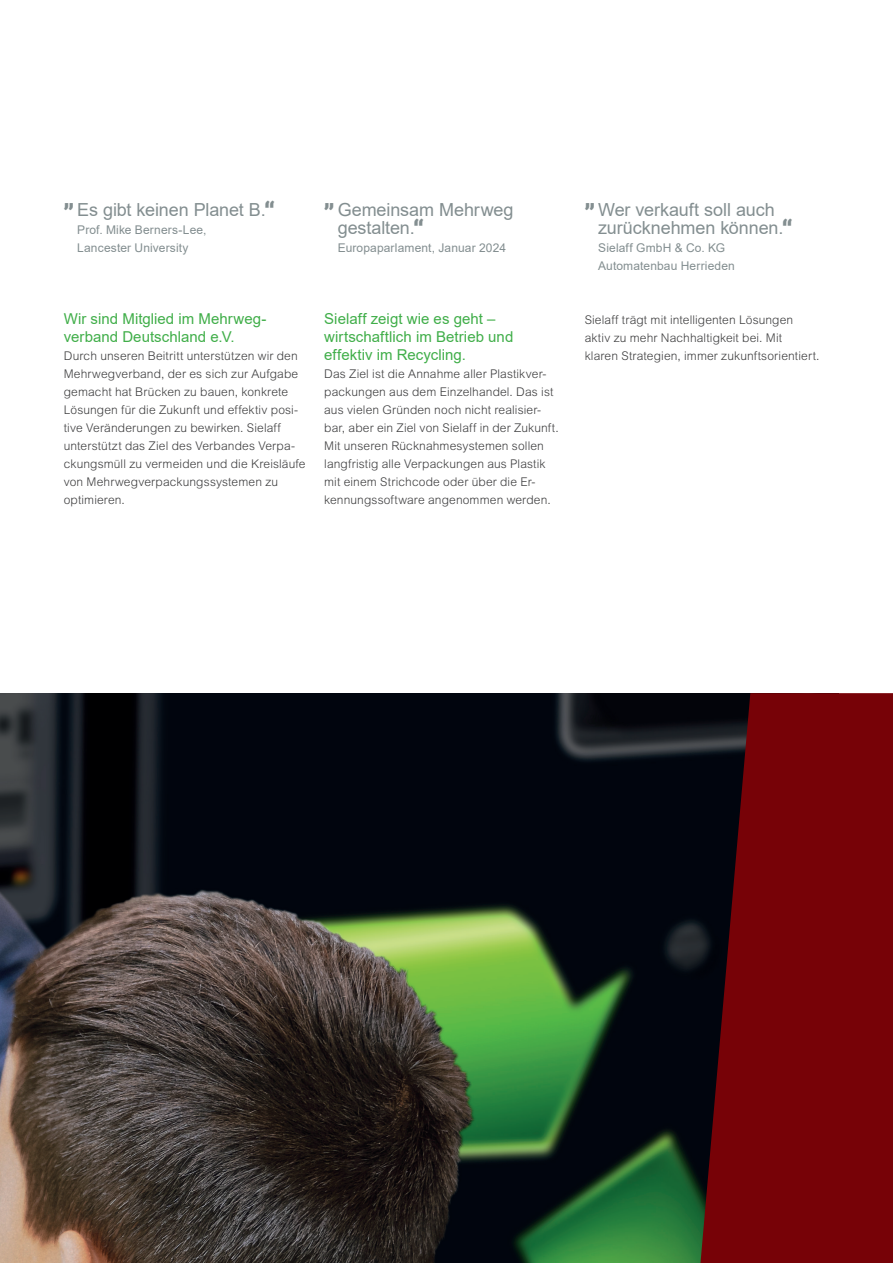
<style>
.page{position:relative;width:893px;height:1263px;background:#fff}
.page>*{position:absolute;margin:0;border:0;box-sizing:border-box;transform-origin:0 0}
.t1{font:18px/18px "Arial";letter-spacing:-.005em;color:#838e90}
.t2{font:15px/18px "Arial";letter-spacing:.005em;color:#40ae49}
.t3{font:300 12px/18px "Arial MT Pro";letter-spacing:.01em;color:#3e3e3f}
.t4{font:12px/18px "Arial";letter-spacing:.01em;color:#838e90}
.s1{font-family:"Super Grotesk Pro";font-weight:700;font-stretch:condensed}
</style>
<div class="page">
<img style="left:0;top:693px;width:700px;height:570px">
<svg style="left:700px;top:693px;width:193px;height:570px;background:#680308"></svg>
<h1 class="t1" style="left:64px;top:201px;width:212px"><span class="s1">”</span> Es gibt keinen Planet B.<span class="s1">“</span></h1>
<p class="t4" style="left:77px;top:221px;width:131px">Prof. Mike Berners-Lee,<br>Lancester University</p>
<h1 class="t1" style="left:338px;top:201px;width:177px;text-indent:-14px"><span class="s1">”</span> Gemeinsam Mehrweg gestalten.<span class="s1">“</span></h1>
<p class="t4" style="left:338px;top:239px;width:170px">Europaparlament, Januar 2024</p>
<p class="t2" style="left:64px;top:310px;width:204px">Wir sind Mitglied im Mehrweg&shy;verband Deutschland e.V.</p>
<p class="t3" style="left:64px;top:347px;width:243px">Durch unseren Beitritt unterstützen wir den Mehrwegverband, der es sich zur Aufgabe gemacht hat Brücken zu bauen, konkrete Lösungen für die Zukunft und effektiv posi&shy;tive Veränderungen zu bewirken. Sielaff unterstützt das Ziel des Verbandes Verpa&shy;ckungsmüll zu vermeiden und die Kreisläufe von Mehrwegverpackungssystemen zu optimieren.</p>
<p class="t2" style="left:324px;top:310px;width:191px">Sielaff zeigt wie es geht – wirtschaftlich im Betrieb und effektiv im Recycling.</p>
<p class="t3" style="left:324px;top:365px;width:236px">Das Ziel ist die Annahme aller Plastikver&shy;packungen aus dem Einzelhandel. Das ist aus vielen Gründen noch nicht realisier&shy;bar, aber ein Ziel von Sielaff in der Zukunft.<br>Mit unseren Rücknahmesystemen sollen langfristig alle Verpackungen aus Plastik mit einem Strichcode oder über die Er&shy;kennungssoftware angenommen werden.</p>
<h1 class="t1" style="left:598px;top:201px;width:196px;text-indent:-14px"><span class="s1">”</span> Wer verkauft soll auch zurücknehmen können.<span class="s1">“</span></h1>
<p class="t4" style="left:598px;top:239px;width:138px">Sielaff GmbH &amp; Co. KG<br>Automatenbau Herrieden</p>
<p class="t3" style="left:585px;top:311px;width:236px">Sielaff trägt mit intelligenten Lösungen aktiv zu mehr Nachhaltigkeit bei. Mit<br>klaren Strategien, immer zukunftsorientiert.</p>
</div>
